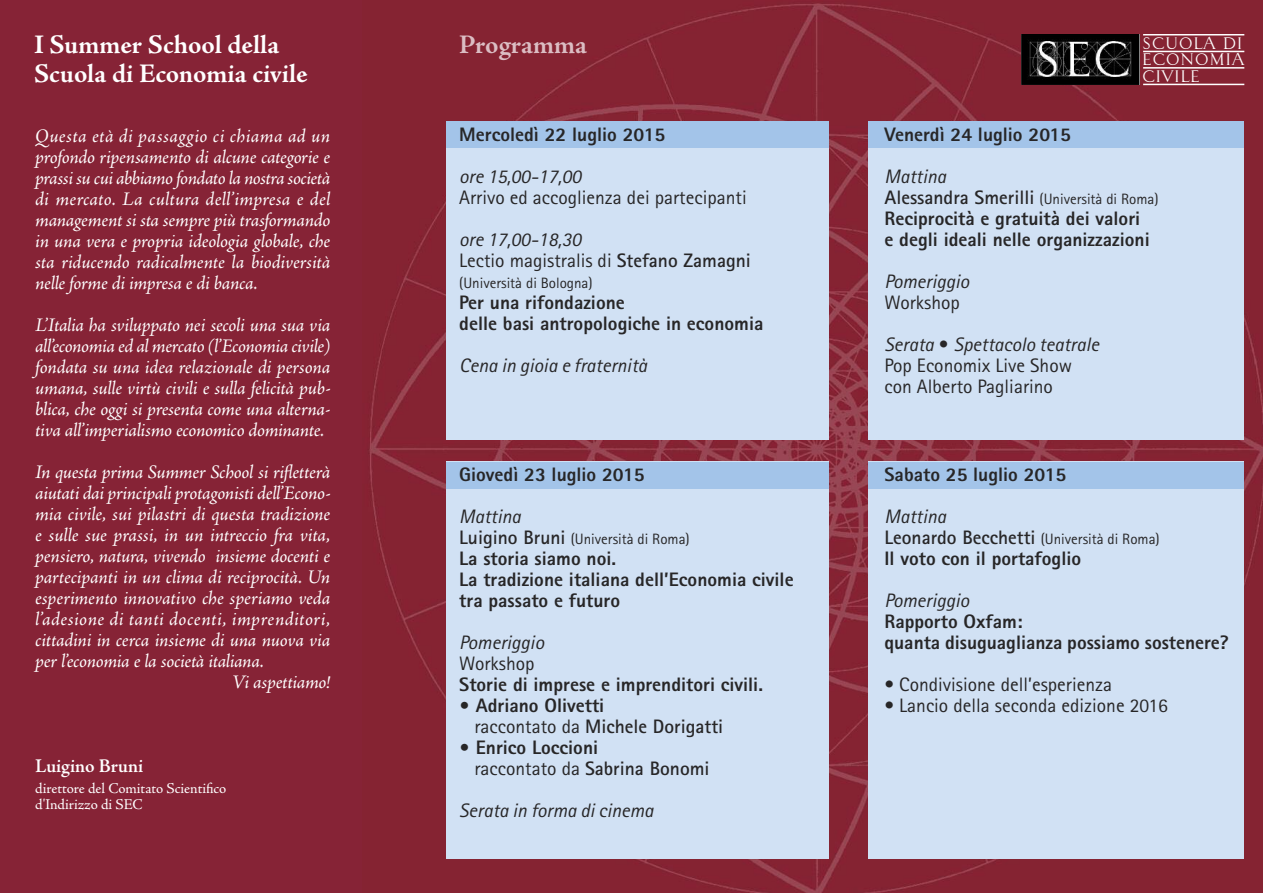
<style>
.page{position:relative;width:1263px;height:893px;background:#862336}
.page>*{position:absolute;margin:0;border:0;box-sizing:border-box;transform-origin:0 0}
.t1{font:700 27px/28.5px "Adobe Jenson Pro";letter-spacing:-.005em;color:#fff}
.t2{font:700 27px "Adobe Jenson Pro";letter-spacing:-.005em;color:#dbbdc3}
.t3{font:20.25px/16.4px "Pacioli";letter-spacing:-.015em;color:#fff;text-align:justify}
.t4{font:italic 19.5px/21px "Adobe Jenson Pro";letter-spacing:-.01em;color:#fff;text-align:justify}
.t5{font:800 19.5px/21px "Rotis Sans Serif";color:#272627}
.t6{font:19.5px/21px "Rotis Sans Serif";color:#272627}
.t7{font:italic 19.5px/42px "Rotis Sans Serif";color:#272627}
.t8{font:italic 19.5px "Adobe Jenson Pro";letter-spacing:.02em;color:#fff}
.t9{font:600 19.5px "Adobe Jenson Pro";letter-spacing:-.005em;color:#fff}
.t10{font:15px "Rotis Sans Serif";color:#272627}
.t11{font:15px/16.5px "Adobe Jenson Pro";color:#fff}
.s1{font-style:italic}
.s2{font-weight:700}
.s3{font-weight:700;font-size:19.5px}
.s4{font-weight:400}
.s5{font-weight:400;font-style:italic}
.s6{font-weight:400;font-size:15px}
.s7{font-style:normal}
</style>
<div class="page">
<img style="left:368px;top:3px;width:895px;height:890px">
<div style="left:446px;top:121px;width:383px;height:319px;background:#d1e1f4"></div>
<div style="left:446px;top:121px;width:383px;height:27px;background:#a3c4e9"></div>
<div style="left:446px;top:462px;width:383px;height:397px;background:#d1e1f4"></div>
<div style="left:446px;top:462px;width:383px;height:27px;background:#a3c4e9"></div>
<div style="left:869px;top:462px;width:375px;height:397px;background:#d1e1f4"></div>
<div style="left:869px;top:462px;width:375px;height:27px;background:#a3c4e9"></div>
<div style="left:869px;top:121px;width:375px;height:319px;background:#d1e1f4"></div>
<div style="left:869px;top:121px;width:375px;height:27px;background:#a3c4e9"></div>
<hr style="left:1143px;top:51px;width:101px;height:1px;background:#fff">
<hr style="left:1143px;top:67px;width:101px;height:2px;background:#fff">
<hr style="left:1143px;top:84px;width:101px;height:1px;background:#fff">
<hr style="left:1143px;top:34px;width:101px;height:1px;background:#fff">
<img style="left:1021px;top:34px;width:119px;height:51px">
<h1 class="t1" style="left:34px;top:34px;width:275px">I Summer School della<br>Scuola di Economia civile</h1>
<p class="t3" style="left:1142px;top:34px;width:104px">SCUOLA DI ECONOMIA CIVILE</p>
<h1 class="t2" style="left:459px;top:35px;width:129px">Programma</h1>
<p class="t4" style="left:35px;top:127px;width:297px">Questa età di passaggio ci chiama ad un profondo ripensamento di alcune categorie e prassi su cui abbiamo fondato la nostra società di mercato. La cultura dell’impresa e del management si sta sempre più trasformando in una vera e propria ideologia globale, che sta riducendo radicalmente la biodiversità nelle forme di impresa e di banca.</p>
<p class="t4" style="left:35px;top:316px;width:297px">L’Italia ha sviluppato nei secoli una sua via all’economia ed al mercato (l’Economia civile) fondata su una idea relazionale di persona umana, sulle virtù civili e sulla felicità pub&shy;blica, che oggi si presenta come una alterna&shy;tiva all’imperialismo economico dominante.</p>
<p class="t4" style="left:35px;top:463px;width:297px">In questa prima Summer School si rifletterà</p>
<p class="t4" style="left:35px;top:484px;width:296px">aiutati dai principali protagonisti dell’Econo-</p>
<p class="t4" style="left:35px;top:505px;width:297px">mia civile, sui pilastri di questa tradizione</p>
<p class="t4" style="left:35px;top:526px;width:297px">e sulle sue prassi, in un intreccio fra vita,</p>
<p class="t4" style="left:35px;top:547px;width:297px">pensiero, natura, vivendo insieme docenti e</p>
<p class="t4" style="left:35px;top:568px;width:297px">partecipanti in un clima di reciprocità. Un</p>
<p class="t4" style="left:35px;top:589px;width:297px">esperimento innovativo che speriamo veda</p>
<p class="t8" style="left:35px;top:611px;width:297px">l’adesione di tanti docenti, imprenditori,</p>
<p class="t4" style="left:35px;top:631px;width:297px">cittadini in cerca insieme di una nuova via</p>
<p class="t4" style="left:35px;top:652px;width:230px">per l’economia e la società italiana.</p>
<p class="t4" style="left:232px;top:673px;width:100px">Vi aspettiamo!</p>
<p class="t9" style="left:35px;top:758px;width:109px">Luigino Bruni</p>
<p class="t11" style="left:35px;top:781px;width:193px">direttore del Comitato Scientifico d'Indirizzo di SEC</p>
<p class="t5" style="left:459px;top:126px;width:208px">Mercoledì 22 luglio 2015</p>
<p class="t7" style="left:459px;top:157px;width:123px">ore 15,00-17,00</p>
<p class="t6" style="left:459px;top:189px;width:289px">Arrivo ed accoglienza dei partecipanti</p>
<p class="t6" style="left:459px;top:231px;width:293px"><span class="s1">ore 17,00-18,30<br></span>Lectio magistralis di <span class="s2">Stefano Zamagni</span></p>
<p class="t10" style="left:459px;top:278px;width:135px">(Università di Bologna)</p>
<p class="t5" style="left:459px;top:294px;width:306px">Per una rifondazione<br>delle basi antropologiche in economia</p>
<p class="t7" style="left:459px;top:346px;width:189px">Cena in gioia e fraternità</p>
<p class="t5" style="left:459px;top:466px;width:187px">Giovedì 23 luglio 2015</p>
<p class="t7" style="left:459px;top:498px;width:63px">Mattina</p>
<p class="t10" style="left:459px;top:534px;width:232px"><span class="s3">Luigino Bruni</span> (Università di Roma)</p>
<p class="t5" style="left:459px;top:550px;width:336px">La storia siamo noi.<br>La tradizione italiana dell’Economia civile tra passato e futuro</p>
<p class="t7" style="left:459px;top:624px;width:86px">Pomeriggio</p>
<p class="t6" style="left:459px;top:655px;width:77px">Workshop</p>
<p class="t5" style="left:459px;top:676px;width:305px">Storie di imprese e imprenditori civili.</p>
<p class="t5" style="left:474px;top:697px;width:250px;text-indent:-15px">• Adriano Olivetti<br><span class="s4">raccontato da</span> <span class="s2">Michele Dorigatti</span></p>
<p class="t5" style="left:474px;top:739px;width:237px;text-indent:-15px">• Enrico Loccioni<br><span class="s4">raccontato da</span> <span class="s2">Sabrina Bonomi</span></p>
<p class="t7" style="left:459px;top:792px;width:196px">Serata in forma di cinema</p>
<p class="t5" style="left:884px;top:126px;width:188px">Venerdì 24 luglio 2015</p>
<p class="t5" style="left:884px;top:168px;width:276px"><span class="s5">Mattina<br></span><span class="s2">Alessandra Smerilli</span> <span class="s6">(Università di Roma)<br></span>Reciprocità e gratuità dei valori<br>e degli ideali nelle organizzazioni</p>
<p class="t7" style="left:884px;top:262px;width:86px">Pomeriggio</p>
<p class="t7" style="left:884px;top:283px;width:216px"><span class="s7">Workshop<br></span>Serata <span class="s7">•</span> Spettacolo teatrale</p>
<p class="t6" style="left:884px;top:357px;width:189px">Pop Economix Live Show con Alberto Pagliarino</p>
<p class="t5" style="left:884px;top:466px;width:183px">Sabato 25 luglio 2015</p>
<p class="t7" style="left:884px;top:498px;width:63px">Mattina</p>
<p class="t10" style="left:884px;top:534px;width:277px"><span class="s3">Leonardo Becchetti</span> (Università di Roma)</p>
<p class="t5" style="left:884px;top:550px;width:198px">Il voto con il portafoglio</p>
<p class="t7" style="left:884px;top:582px;width:86px">Pomeriggio</p>
<p class="t5" style="left:884px;top:613px;width:346px">Rapporto Oxfam:<br>quanta disuguaglianza possiamo sostenere?</p>
<p class="t6" style="left:884px;top:676px;width:229px">• Condivisione dell’esperienza</p>
<p class="t6" style="left:884px;top:697px;width:285px">• Lancio della seconda edizione 2016</p>
</div>
